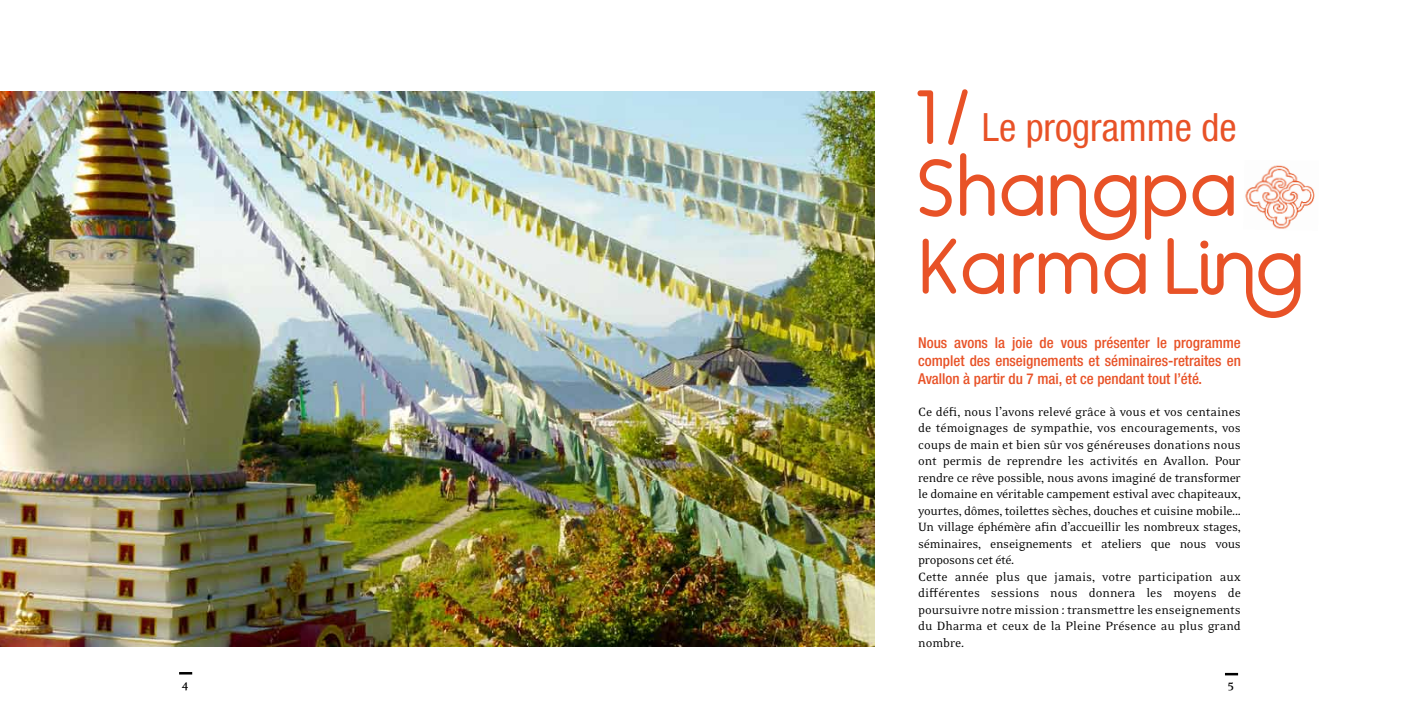
<style>
.page{position:relative;width:1418px;height:709px;background:#fff}
.page>*{position:absolute;margin:0;border:0;box-sizing:border-box;transform-origin:0 0}
.t1{font:78px/78px "Fifita Ligatures";color:#e85227}
.t2{font:condensed 38.75px "Helvetica Neue LT Com";color:#e85227}
.t3{font:500 condensed 15px/18px "Helvetica Neue LT Com";color:#e85227;text-align:justify}
.t4{font:13.75px/16.5px "Eidetic Neo";letter-spacing:-.01em;color:#000}
.t5{font:700 12.5px "Eidetic Neo";color:#000}
.s1{font-family:"Fifita Ligatures";font-stretch:normal;font-size:75px}
</style>
<div class="page">
<svg style="left:179px;top:672px;width:13px;height:2px"></svg>
<svg style="left:1225px;top:673px;width:13px;height:2px"></svg>
<img style="left:0;top:92px;width:874px;height:554px">
<img style="left:1245px;top:165px;width:70px;height:64px">
<h2 class="t2" style="left:914px;top:105px;width:323px"><span class="s1">1/</span> Le programme de</h2>
<h1 class="t1" style="left:916px;top:150px;width:390px">Shangpa<br>Karma Ling</h1>
<p class="t3" style="left:918px;top:333px;width:324px">Nous avons la joie de vous présenter le programme complet des enseignements et séminaires-retraites en Avallon à partir du 7 mai, et ce pendant tout l’été.</p>
<p class="t4" style="left:918px;top:403px;width:324px">Ce défi, nous l’avons relevé grâce à vous et vos centaines de témoignages de sympathie, vos encouragements, vos coups de main et bien sûr vos généreuses donations nous ont permis de reprendre les activités en Avallon. Pour rendre ce rêve possible, nous avons imaginé de transformer le domaine en véritable campement estival avec chapiteaux, yourtes, dômes, toilettes sèches, douches et cuisine mobile...<br>Un village éphémère afin d’accueillir les nombreux stages, séminaires, enseignements et ateliers que nous vous proposons cet été.<br>Cette année plus que jamais, votre participation aux différentes sessions nous donnera les moyens de poursuivre notre mission : transmettre les enseignements du Dharma et ceux de la Pleine Présence au plus grand nombre.</p>
<p class="t5" style="left:182px;top:677px;width:8px">4</p>
<p class="t5" style="left:1227px;top:678px;width:8px">5</p>
</div>
